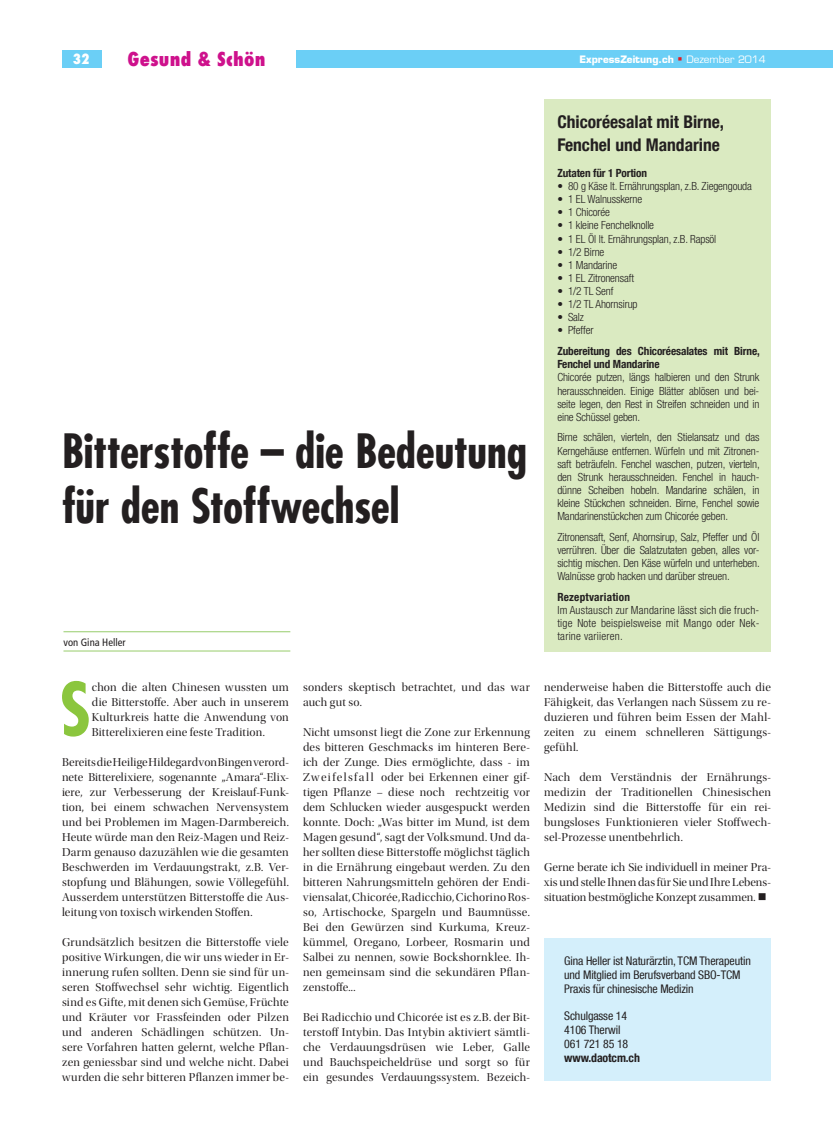
<style>
.page{position:relative;width:833px;height:1134px;background:#fff}
.page>*{position:absolute;margin:0;border:0;box-sizing:border-box;transform-origin:0 0}
.t1{font:700 condensed 71.5px "Futura LT";color:#8bc63e}
.t2{font:700 condensed 46.25px/55.5px "Futura LT";letter-spacing:-.01em;color:#231f20}
.t3{font:800 condensed 18.75px "Futura LT";letter-spacing:.01em;color:#ce118c}
.t4{font:700 condensed 17.5px/22.5px "Helvetica Neue LT Com";color:#231f20}
.t5{font:800 condensed 13.75px "Futura LT";color:#fff}
.t6{font:11.88px/15px "Utopia Std Disp";letter-spacing:.015em;color:#231f20;text-align:justify}
.t7{font:condensed 11.88px/13.8px "Helvetica Neue LT Com";letter-spacing:-.01em;color:#231f20}
.t8{font:700 condensed 11.88px "Helvetica Neue LT Com";letter-spacing:-.01em;color:#231f20}
.t9{font:300 condensed 11.25px/13.1px "Helvetica Neue LT Com";letter-spacing:-.01em;color:#231f20;text-align:justify}
.t10{font:700 condensed 11.25px/13.1px "Helvetica Neue LT Com";letter-spacing:-.01em;color:#231f20}
.t11{font:700 condensed 11.25px "Helvetica Neue LT Com";letter-spacing:.02em;color:#231f20}
.t12{font:condensed 10.62px "Frutiger LT";color:#231f20}
.t13{font:700 10px "Eurostile LT";color:#fff}
.s1{color:#e21a21}
.s2{font-weight:400}
</style>
<div class="page">
<div style="left:62px;top:50px;width:771px;height:18px;background:#6bcff6"></div>
<div style="left:102px;top:45px;width:194px;height:27px;background:#fff"></div>
<div style="left:545px;top:99px;width:226px;height:552px;background:#daeac1"></div>
<hr style="left:63px;top:631px;width:227px;height:1px;background:#97cc6b">
<hr style="left:63px;top:651px;width:227px;height:1px;background:#97cc6b">
<div style="left:544px;top:938px;width:227px;height:143px;background:#d4effb"></div>
<p class="t5" style="left:73px;top:50px;width:18px">32</p>
<h3 class="t3" style="left:128px;top:48px;width:139px">Gesund &amp; Schön</h3>
<p class="t13" style="left:579px;top:53px;width:188px">ExpressZeitung.ch <span class="s1">▪</span> <span class="s2">Dezember 2014</span></p>
<h2 class="t2" style="left:62px;top:423px;width:466px">Bitterstoffe – die Bedeutung für den Stoffwechsel</h2>
<p class="t12" style="left:63px;top:636px;width:64px">von Gina Heller</p>
<h3 class="t4" style="left:557px;top:111px;width:168px">Chicoréesalat mit Birne,<br>Fenchel und Mandarine</h3>
<p class="t10" style="left:557px;top:166px;width:91px">Zutaten für 1 Portion</p>
<p class="t9" style="left:557px;top:179px;width:196px">• 80 g Käse lt. Ernährungsplan, z.B. Ziegengouda</p>
<p class="t9" style="left:557px;top:193px;width:86px">• 1 EL Walnusskerne</p>
<p class="t9" style="left:557px;top:206px;width:54px">• 1 Chicorée</p>
<p class="t9" style="left:557px;top:219px;width:98px">• 1 kleine Fenchelknolle</p>
<p class="t9" style="left:557px;top:232px;width:160px">• 1 EL Öl lt. Ernährungsplan, z.B. Rapsöl</p>
<p class="t9" style="left:557px;top:245px;width:48px">• 1/2 Birne</p>
<p class="t9" style="left:557px;top:258px;width:61px">• 1 Mandarine</p>
<p class="t9" style="left:557px;top:271px;width:78px">• 1 EL Zitronensaft</p>
<p class="t9" style="left:557px;top:284px;width:58px">• 1/2 TL Senf</p>
<p class="t9" style="left:557px;top:298px;width:82px">• 1/2 TL Ahornsirup</p>
<p class="t9" style="left:557px;top:311px;width:28px">• Salz</p>
<p class="t9" style="left:557px;top:324px;width:38px">• Pfeffer</p>
<p class="t10" style="left:557px;top:345px;width:204px">Zubereitung des Chicoréesalates mit Birne,<br>Fenchel und Mandarine</p>
<p class="t9" style="left:557px;top:371px;width:203px">Chicorée putzen, längs halbieren und den Strunk herausschneiden. Einige Blätter ablösen und bei&shy;seite legen, den Rest in Streifen schneiden und in eine Schüssel geben.</p>
<p class="t9" style="left:557px;top:431px;width:204px">Birne schälen, vierteln, den Stielansatz und das Kerngehäuse entfernen. Würfeln und mit Zitronen&shy;saft beträufeln. Fenchel waschen, putzen, vierteln, den Strunk herausschneiden. Fenchel in hauch&shy;dünne Scheiben hobeln. Mandarine schälen, in kleine Stückchen schneiden. Birne, Fenchel sowie Mandarinenstückchen zum Chicorée geben.</p>
<p class="t9" style="left:557px;top:530px;width:204px">Zitronensaft, Senf, Ahornsirup, Salz, Pfeffer und Öl verrühren. Über die Salatzutaten geben, alles vor&shy;sichtig mischen. Den Käse würfeln und unterheben.<br>Walnüsse grob hacken und darüber streuen.</p>
<p class="t11" style="left:557px;top:590px;width:74px">Rezeptvariation</p>
<p class="t9" style="left:557px;top:603px;width:203px">Im Austausch zur Mandarine lässt sich die fruch&shy;tige Note beispielsweise mit Mango oder Nek&shy;tarine variieren.</p>
<h1 class="t1" style="left:60px;top:665px;width:33px">S</h1>
<p class="t6" style="left:92px;top:680px;width:199px">chon die alten Chinesen wussten um die Bitterstoffe. Aber auch in unserem Kulturkreis hatte die Anwendung von Bitterelixieren eine feste Tradition.</p>
<p class="t6" style="left:62px;top:755px;width:228px">Bereits die Heilige Hildegard von Bingen verord&shy;nete Bitterelixiere, sogenannte „Amara“-Elix&shy;iere, zur Verbesserung der Kreislauf-Funk&shy;tion, bei einem schwachen Nervensystem und bei Problemen im Magen-Darmbereich.<br>Heute würde man den Reiz-Magen und Reiz-Darm genauso dazuzählen wie die gesamten Beschwerden im Verdauungstrakt, z.B. Ver&shy;stopfung und Blähungen, sowie Völlegefühl.<br>Ausserdem unterstützen Bitterstoffe die Aus&shy;leitung von toxisch wirkenden Stoffen.</p>
<p class="t6" style="left:62px;top:935px;width:228px">Grundsätzlich besitzen die Bitterstoffe viele positive Wirkungen, die wir uns wieder in Er&shy;innerung rufen sollten. Denn sie sind für un&shy;seren Stoffwechsel sehr wichtig. Eigentlich sind es Gifte, mit denen sich Gemüse, Früchte und Kräuter vor Frassfeinden oder Pilzen und anderen Schädlingen schützen. Un&shy;sere Vorfahren hatten gelernt, welche Pflan&shy;zen geniessbar sind und welche nicht. Dabei wurden die sehr bitteren Pflanzen immer be-</p>
<p class="t6" style="left:303px;top:680px;width:228px">sonders skeptisch betrachtet, und das war auch gut so.</p>
<p class="t6" style="left:303px;top:725px;width:228px">Nicht umsonst liegt die Zone zur Erkennung des bitteren Geschmacks im hinteren Bere&shy;ich der Zunge. Dies ermöglichte, dass - im Zweifelsfall oder bei Erkennen einer gif&shy;tigen Pflanze – diese noch rechtzeitig vor dem Schlucken wieder ausgespuckt werden konnte. Doch: „Was bitter im Mund, ist dem Magen gesund“, sagt der Volksmund. Und da&shy;her sollten diese Bitterstoffe möglichst täglich in die Ernährung eingebaut werden. Zu den bitteren Nahrungsmitteln gehören der Endi&shy;viensalat, Chicorée, Radicchio, Cichorino Ros&shy;so, Artischocke, Spargeln und Baumnüsse.<br>Bei den Gewürzen sind Kurkuma, Kreuz&shy;kümmel, Oregano, Lorbeer, Rosmarin und Salbei zu nennen, sowie Bockshornklee. Ih&shy;nen gemeinsam sind die sekundären Pflan&shy;zenstoffe...</p>
<p class="t6" style="left:303px;top:1009px;width:228px">Bei Radicchio und Chicorée ist es z.B. der Bit&shy;terstoff Intybin. Das Intybin aktiviert sämtli&shy;che Verdauungsdrüsen wie Leber, Galle und Bauchspeicheldrüse und sorgt so für ein gesundes Verdauungssystem. Bezeich-</p>
<p class="t6" style="left:544px;top:679px;width:228px">nenderweise haben die Bitterstoffe auch die Fähigkeit, das Verlangen nach Süssem zu re&shy;duzieren und führen beim Essen der Mahl&shy;zeiten zu einem schnelleren Sättigungs&shy;gefühl.</p>
<p class="t6" style="left:544px;top:769px;width:228px">Nach dem Verständnis der Ernährungs&shy;medizin der Traditionellen Chinesischen Medizin sind die Bitterstoffe für ein rei&shy;bungsloses Funktionieren vieler Stoffwech&shy;sel-Prozesse unentbehrlich.</p>
<p class="t6" style="left:544px;top:859px;width:228px">Gerne berate ich Sie individuell in meiner Pra&shy;xis und stelle Ihnen das für Sie und Ihre Lebens&shy;situation bestmögliche Konzept zusammen. ■</p>
<p class="t7" style="left:564px;top:954px;width:188px">Gina Heller ist Naturärztin, TCM Therapeutin und Mitglied im Berufsverband SBO-TCM<br>Praxis für chinesische Medizin</p>
<p class="t7" style="left:564px;top:1009px;width:66px">Schulgasse 14<br>4106 Therwil<br>061 721 85 18</p>
<p class="t8" style="left:564px;top:1050px;width:77px">www.daotcm.ch</p>
</div>
